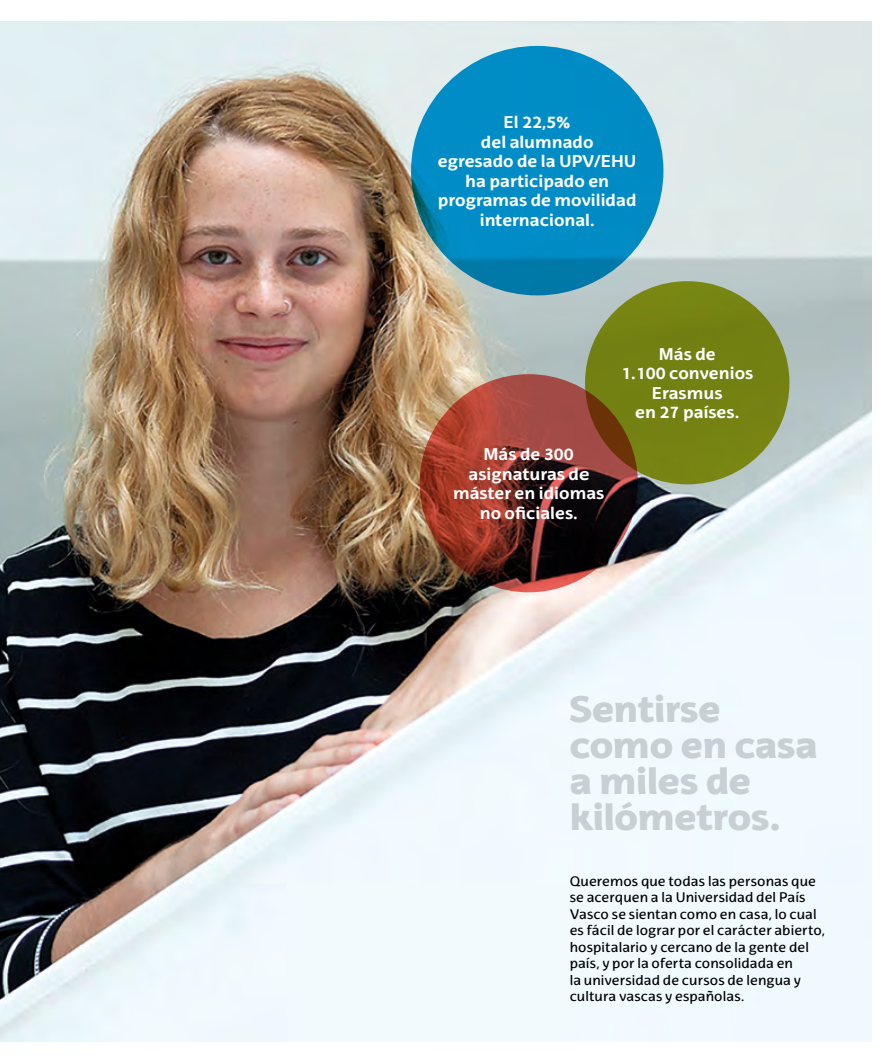
<style>
.page{position:relative;width:893px;height:1063px;background:#fff}
.page>*{position:absolute;margin:0;border:0;box-sizing:border-box;transform-origin:0 0}
.t1{font:900 36px/36px "EHU Sans";letter-spacing:-.005em;color:#c8d0d3}
.t2{font:700 16.5px/19.5px "EHU Sans";color:#fff;text-align:center}
.t3{font:13.5px/16.5px "EHU Sans";letter-spacing:.01em;color:#000}
</style>
<div class="page">
<img style="left:0;top:21px;width:872px;height:1020px">
<svg style="left:411px;top:46px;width:252px;height:249px;background:#0089c1"></svg>
<svg style="left:420px;top:374px;width:218px;height:218px;background:#753029"></svg>
<div style="left:585px;top:281px;width:204px;height:203px;background:#738112;border-radius:50%"></div>
<p class="t2" style="left:438px;top:112px;width:200px">El 22,5%<br>del alumnado<br>egresado de la UPV/EHU ha participado en programas de movilidad internacional.</p>
<p class="t2" style="left:453px;top:444px;width:153px">Más de 300 asignaturas de máster en idiomas no oficiales.</p>
<p class="t2" style="left:621px;top:344px;width:134px">Más de<br>1.100 convenios<br>Erasmus<br>en 27 países.</p>
<h1 class="t1" style="left:570px;top:690px;width:250px">Sentirse como en casa a miles de kilómetros.</h1>
<p class="t3" style="left:570px;top:873px;width:257px">Queremos que todas las personas que se acerquen a la Universidad del País Vasco se sientan como en casa, lo cual es fácil de lograr por el carácter abierto, hospitalario y cercano de la gente del país, y por la oferta consolidada en<br>la universidad de cursos de lengua y cultura vascas y españolas.</p>
</div>
